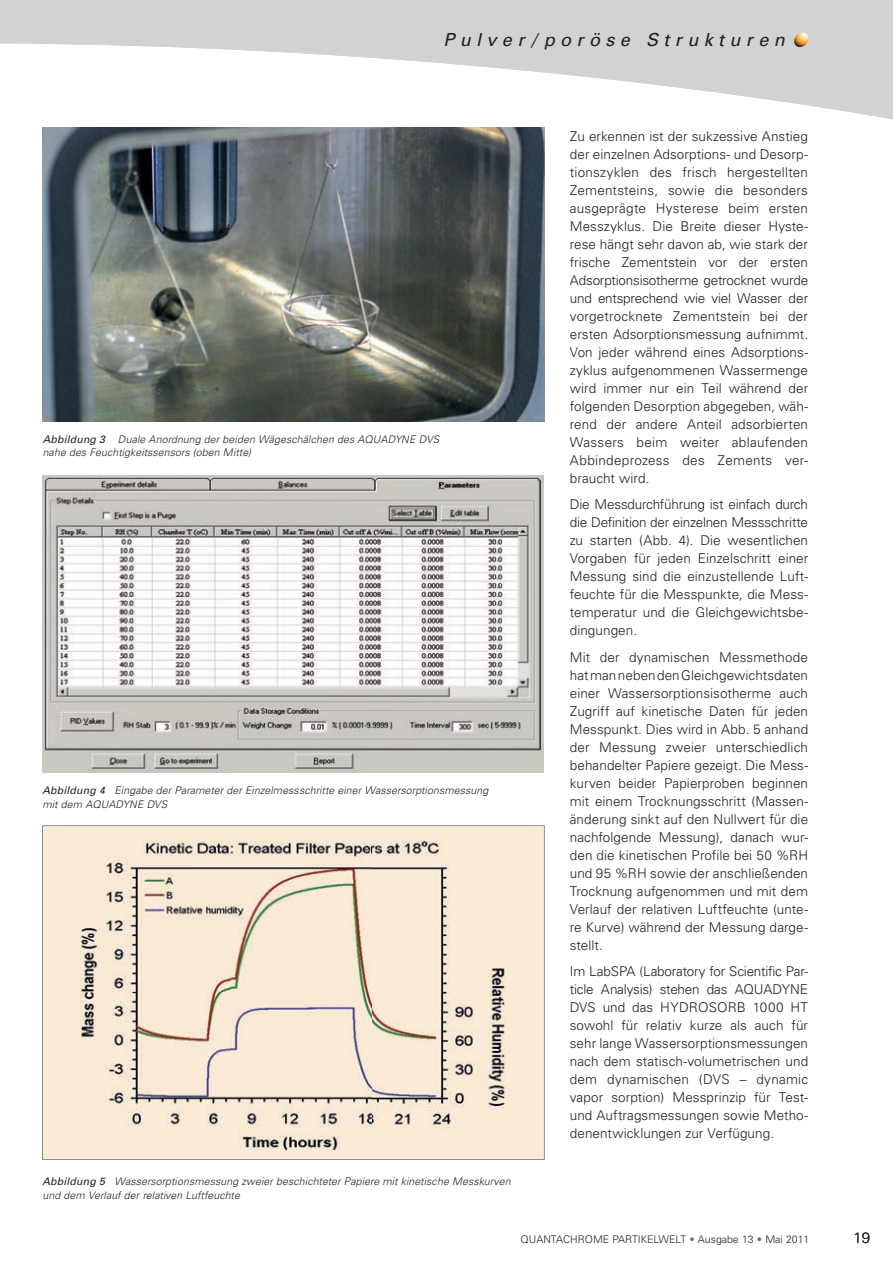
<style>
.page{position:relative;width:893px;height:1263px;background:#fff}
.page>*{position:absolute;margin:0;border:0;box-sizing:border-box;transform-origin:0 0}
.t1{font:italic 18px "Univers";letter-spacing:.3em;color:#231f20}
.t2{font:300 15px "Univers";color:#231f20}
.t3{font:300 13.5px/18px "Univers";letter-spacing:.005em;color:#231f20;text-align:justify}
.t4{font:italic 300 10.5px/13.5px "Univers";letter-spacing:.01em;color:#231f20}
.t5{font:300 10.5px "Univers";color:#231f20}
.s1{font-weight:400}
.s2{color:#6c6d70}
</style>
<div class="page">
<svg style="left:0;top:0;width:893px;height:120px;fill:#d1d2d4"></svg>
<img style="left:793px;top:32px;width:16px;height:16px">
<img style="left:43px;top:128px;width:501px;height:293px">
<img style="left:42px;top:475px;width:502px;height:298px">
<svg style="left:42px;top:825px;width:503px;height:335px;background:#ecddca"></svg>
<h1 class="t1" style="left:443px;top:33px;width:343px">Pulver/poröse Strukturen</h1>
<p class="t4" style="left:43px;top:433px;width:398px"><span class="s1">Abbildung 3</span> Duale Anordnung der beiden Wägeschälchen des AQUADYNE DVS nahe des Feuchtigkeitssensors (oben Mitte)</p>
<p class="t4" style="left:42px;top:785px;width:447px"><span class="s1">Abbildung 4</span> Eingabe der Parameter der Einzelmessschritte einer Wassersorptionsmessung mit dem AQUADYNE DVS</p>
<p class="t3" style="left:570px;top:128px;width:240px">Zu erkennen ist der sukzessive Anstieg der einzelnen Adsorptions- und Desorp&shy;tionszyklen des frisch hergestellten Zementsteins, sowie die besonders ausgeprägte Hysterese beim ersten Messzyklus. Die Breite dieser Hyste&shy;rese hängt sehr davon ab, wie stark der frische Zementstein vor der ersten Adsorp tionsisotherme getrocknet wurde und entsprechend wie viel Wasser der vorgetrocknete Zementstein bei der ersten Adsorptionsmessung aufnimmt.<br>Von jeder während eines Adsorp tions&shy;zyklus aufgenommenen Wasser menge wird immer nur ein Teil während der folgenden Desorption abgegeben, wäh&shy;rend der andere Anteil adsorbierten Wassers beim weiter ablaufenden Abbindeprozess des Zements ver&shy;braucht wird.</p>
<p class="t3" style="left:570px;top:497px;width:240px">Die Messdurchführung ist einfach durch die Definition der einzelnen Mess schritte zu starten (Abb. 4). Die wesentlichen Vorgaben für jeden Einzelschritt einer Messung sind die einzustellende Luft&shy;feuchte für die Messpunkte, die Mess&shy;temperatur und die Gleichgewichts be&shy;dingungen.</p>
<p class="t3" style="left:570px;top:649px;width:240px">Mit der dynamischen Messmethode hat man neben den Gleichgewichtsdaten einer Wassersorptionsisotherme auch Zugriff auf kinetische Daten für jeden Messpunkt. Dies wird in Abb. 5 anhand der Messung zweier unterschiedlich behandelter Papiere gezeigt. Die Mess&shy;kurven beider Papierproben be gin nen mit einem Trocknungsschritt (Massen&shy;änderung sinkt auf den Null wert für die nachfolgende Messung), danach wur&shy;den die kinetischen Profile bei 50 %RH und 95 %RH sowie der anschließenden Trocknung aufgenommen und mit dem Verlauf der relativen Luftfeuchte (unte&shy;re Kurve) während der Messung darge&shy;stellt.</p>
<p class="t3" style="left:570px;top:964px;width:240px">Im LabSPA (Laboratory for Scientific Par&shy;ticle Analysis) stehen das AQUADYNE DVS und das HYDROSORB 1000 HT sowohl für relativ kurze als auch für sehr lange Wassersorptions messungen nach dem statisch-volumetrischen und dem dynamischen (DVS – dynamic vapor sorption) Messprinzip für Test&shy;und Auftragsmessungen sowie Metho&shy;denentwicklungen zur Verfügung.</p>
<p class="t4" style="left:42px;top:1176px;width:470px"><span class="s1">Abbildung 5</span> Wassersorptionsmessung zweier beschichteter Papiere mit kinetische Messkurven und dem Verlauf der relativen Luftfeuchte</p>
<p class="t5" style="left:521px;top:1236px;width:290px">QUANTACHROME PARTIKELWELT <span class="s2">•</span> Ausgabe 13 <span class="s2">•</span> Mai 2011</p>
<p class="t2" style="left:853px;top:1232px;width:18px">19</p>
</div>
